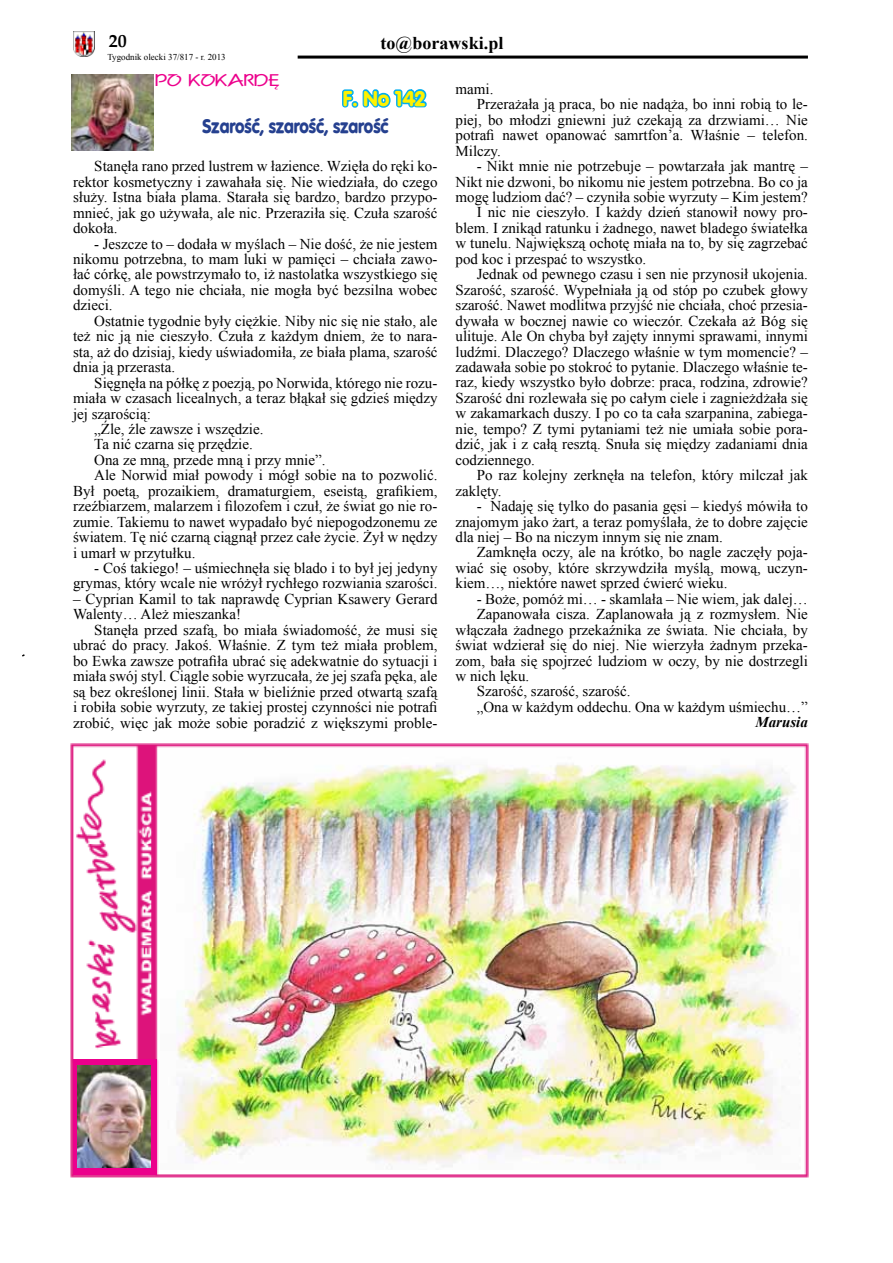
<style>
.page{position:relative;width:893px;height:1263px;background:#fff}
.page>*{position:absolute;margin:0;border:0;box-sizing:border-box;transform-origin:0 0}
.t1{font:700 21px "Vogue";color:#fff200}
.t2{font:700 19.5px "Vogue";color:#25408f;scale:.87 1}
.t3{font:700 18px "Times New Roman";letter-spacing:.005em;color:#000}
.t4{font:700 18px "Palm Springs";color:#000}
.t5{font:700 16.8px "Scribe";color:#ec008c;scale:1.43 1}
.t6{font:15px/15.5px "Times New Roman";color:#000;text-align:justify}
.t7{font:italic 700 15px "Times New Roman";color:#000}
.t8{font:9px "Times New Roman";color:#000}
</style>
<div class="page">
<img style="left:73px;top:32px;width:21px;height:25px">
<hr style="left:298px;top:56px;width:510px;height:3px;background:#000">
<img style="left:70px;top:743px;width:739px;height:435px">
<div style="left:73px;top:1059px;width:84px;height:115px;background:#ec008c"></div>
<img style="left:78px;top:1066px;width:73px;height:102px">
<img style="left:71px;top:74px;width:82px;height:77px">
<svg style="left:342px;top:89px;width:85px;height:19px"></svg>
<img style="left:161px;top:750px;width:639px;height:419px">
<p class="t4" style="left:109px;top:30px;width:19px">20</p>
<p class="t3" style="left:381px;top:31px;width:124px">to@borawski.pl</p>
<p class="t5" style="left:156px;top:70px;width:88px">PO KOKARDĘ</p>
<h1 class="t1" style="left:343px;top:85px;width:86px">F. No 142</h1>
<h2 class="t2" style="left:203px;top:113px;width:215px">Szarość, szarość, szarość</h2>
<p class="t6" style="left:73px;top:158px;width:366px;text-indent:21px">Stanęła rano przed lustrem w łazience. Wzięła do ręki ko&shy;rektor kosmetyczny i zawahała się. Nie wiedziała, do czego służy. Istna biała plama. Starała się bardzo, bardzo przypo&shy;mnieć, jak go używała, ale nic. Przeraziła się. Czuła szarość dokoła.</p>
<p class="t6" style="left:73px;top:236px;width:366px;text-indent:21px">- Jeszcze to – dodała w myślach – Nie dość, że nie jestem nikomu potrzebna, to mam luki w pamięci – chciała zawo&shy;łać córkę, ale powstrzymało to, iż nastolatka wszystkiego się domyśli. A tego nie chciała, nie mogła być bezsilna wobec dzieci.</p>
<p class="t6" style="left:73px;top:313px;width:366px;text-indent:21px">Ostatnie tygodnie były ciężkie. Niby nic się nie stało, ale też nic ją nie cieszyło. Czuła z każdym dniem, że to nara&shy;sta, aż do dzisiaj, kiedy uświadomiła, ze biała plama, szarość dnia ją przerasta.</p>
<p class="t6" style="left:94px;top:375px;width:345px">Sięgnęła na półkę z poezją, po Norwida, którego nie rozu-</p>
<p class="t6" style="left:73px;top:390px;width:366px">miała w czasach licealnych, a teraz błąkał się gdzieś między</p>
<p class="t6" style="left:73px;top:405px;width:79px">jej szarością:</p>
<p class="t6" style="left:94px;top:421px;width:171px">„Źle, źle zawsze i wszędzie.</p>
<p class="t6" style="left:94px;top:436px;width:160px">Ta nić czarna się przędzie.</p>
<p class="t6" style="left:94px;top:452px;width:233px">Ona ze mną, przede mną i przy mnie”.</p>
<p class="t6" style="left:94px;top:467px;width:345px">Ale Norwid miał powody i mógł sobie na to pozwolić.</p>
<p class="t6" style="left:73px;top:483px;width:366px">Był poetą, prozaikiem, dramaturgiem, eseistą, grafikiem,</p>
<p class="t6" style="left:73px;top:498px;width:366px">rzeźbiarzem, malarzem i filozofem i czuł, że świat go nie ro-</p>
<p class="t6" style="left:73px;top:514px;width:366px">zumie. Takiemu to nawet wypadało być niepogodzonemu ze</p>
<p class="t6" style="left:73px;top:529px;width:366px">światem. Tę nić czarną ciągnął przez całe życie. Żył w nędzy</p>
<p class="t6" style="left:73px;top:545px;width:124px">i umarł w przytułku.</p>
<p class="t6" style="left:73px;top:560px;width:366px;text-align:right">- Coś takiego! – uśmiechnęła się blado i to był jej jedyny grymas, który wcale nie wróżył rychłego rozwiania szarości.</p>
<p class="t6" style="left:73px;top:591px;width:366px">– Cyprian Kamil to tak naprawdę Cyprian Ksawery Gerard<br>Walenty… Ależ mieszanka!</p>
<p class="t6" style="left:73px;top:622px;width:366px;text-indent:21px">Stanęła przed szafą, bo miała świadomość, że musi się ubrać do pracy. Jakoś. Właśnie. Z tym też miała problem, bo Ewka zawsze potrafiła ubrać się adekwatnie do sytuacji i miała swój styl. Ciągle sobie wyrzucała, że jej szafa pęka, ale są bez określonej linii. Stała w bieliźnie przed otwartą szafą i robiła sobie wyrzuty, ze takiej prostej czynności nie potrafi zrobić, więc jak może sobie poradzić z większymi proble-</p>
<p class="t8" style="left:107px;top:51px;width:120px">Tygodnik olecki 37/817 - r. 2013</p>
<p class="t6" style="left:455px;top:81px;width:39px">mami.</p>
<p class="t6" style="left:477px;top:96px;width:333px">Przerażała ją praca, bo nie nadąża, bo inni robią to le-</p>
<p class="t6" style="left:455px;top:112px;width:354px">piej, bo młodzi gniewni już czekają za drzwiami… Nie</p>
<p class="t6" style="left:455px;top:127px;width:354px">potrafi nawet opanować samrtfon’a. Właśnie – telefon.</p>
<p class="t6" style="left:455px;top:143px;width:47px">Milczy.</p>
<p class="t6" style="left:477px;top:158px;width:333px">- Nikt mnie nie potrzebuje – powtarzała jak mantrę –</p>
<p class="t6" style="left:455px;top:174px;width:354px">Nikt nie dzwoni, bo nikomu nie jestem potrzebna. Bo co ja</p>
<p class="t6" style="left:455px;top:189px;width:354px">mogę ludziom dać? – czyniła sobie wyrzuty – Kim jestem?</p>
<p class="t6" style="left:477px;top:204px;width:333px">I nic nie cieszyło. I każdy dzień stanowił nowy pro-</p>
<p class="t6" style="left:455px;top:220px;width:354px">blem. I znikąd ratunku i żadnego, nawet bladego światełka</p>
<p class="t6" style="left:455px;top:235px;width:354px">w tunelu. Największą ochotę miała na to, by się zagrzebać</p>
<p class="t6" style="left:455px;top:251px;width:192px">pod koc i przespać to wszystko.</p>
<p class="t6" style="left:477px;top:266px;width:333px">Jednak od pewnego czasu i sen nie przynosił ukojenia.</p>
<p class="t6" style="left:455px;top:282px;width:354px">Szarość, szarość. Wypełniała ją od stóp po czubek głowy</p>
<p class="t6" style="left:455px;top:297px;width:354px">szarość. Nawet modlitwa przyjść nie chciała, choć przesia-</p>
<p class="t6" style="left:455px;top:313px;width:354px">dywała w bocznej nawie co wieczór. Czekała aż Bóg się</p>
<p class="t6" style="left:455px;top:328px;width:354px">ulituje. Ale On chyba był zajęty innymi sprawami, innymi</p>
<p class="t6" style="left:455px;top:344px;width:354px">ludźmi. Dlaczego? Dlaczego właśnie w tym momencie? –</p>
<p class="t6" style="left:455px;top:359px;width:354px">zadawała sobie po stokroć to pytanie. Dlaczego właśnie te-</p>
<p class="t6" style="left:455px;top:374px;width:354px">raz, kiedy wszystko było dobrze: praca, rodzina, zdrowie?</p>
<p class="t6" style="left:455px;top:390px;width:354px">Szarość dni rozlewała się po całym ciele i zagnieżdżała się</p>
<p class="t6" style="left:455px;top:405px;width:354px">w zakamarkach duszy. I po co ta cała szarpanina, zabiega-</p>
<p class="t6" style="left:455px;top:421px;width:354px">nie, tempo? Z tymi pytaniami też nie umiała sobie pora-</p>
<p class="t6" style="left:455px;top:436px;width:354px">dzić, jak i z całą resztą. Snuła się między zadaniami dnia</p>
<p class="t6" style="left:455px;top:452px;width:81px">codziennego.</p>
<p class="t6" style="left:477px;top:467px;width:333px">Po raz kolejny zerknęła na telefon, który milczał jak</p>
<p class="t6" style="left:455px;top:483px;width:48px">zaklęty.</p>
<p class="t6" style="left:455px;top:498px;width:354px;text-indent:21px">- Nadaję się tylko do pasania gęsi – kiedyś mówiła to znajomym jako żart, a teraz pomyślała, że to dobre zajęcie dla niej – Bo na niczym innym się nie znam.</p>
<p class="t6" style="left:455px;top:544px;width:354px;text-indent:21px">Zamknęła oczy, ale na krótko, bo nagle zaczęły poja&shy;wiać się osoby, które skrzywdziła myślą, mową, uczyn&shy;kiem…, niektóre nawet sprzed ćwierć wieku.</p>
<p class="t6" style="left:477px;top:591px;width:333px">- Boże, pomóż mi… - skamlała – Nie wiem, jak dalej…</p>
<p class="t6" style="left:477px;top:606px;width:333px">Zapanowała cisza. Zaplanowała ją z rozmysłem. Nie</p>
<p class="t6" style="left:455px;top:622px;width:354px">włączała żadnego przekaźnika ze świata. Nie chciała, by</p>
<p class="t6" style="left:455px;top:637px;width:354px">świat wdzierał się do niej. Nie wierzyła żadnym przeka-</p>
<p class="t6" style="left:455px;top:653px;width:354px">zom, bała się spojrzeć ludziom w oczy, by nie dostrzegli</p>
<p class="t6" style="left:455px;top:668px;width:75px">w nich lęku.</p>
<p class="t6" style="left:477px;top:683px;width:155px">Szarość, szarość, szarość.</p>
<p class="t6" style="left:477px;top:699px;width:333px">„Ona w każdym oddechu. Ona w każdym uśmiechu…”</p>
<p class="t7" style="left:755px;top:711px;width:54px">Marusia</p>
</div>
